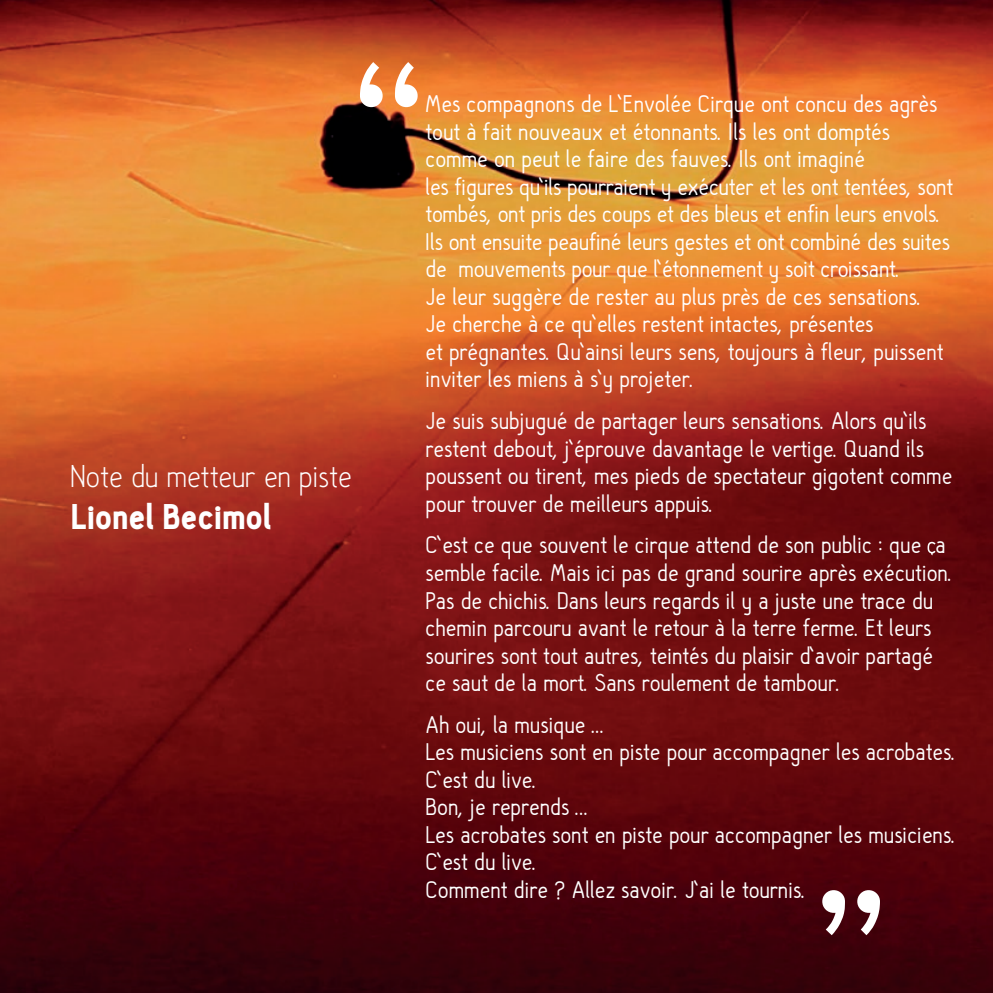
<style>
.page{position:relative;width:993px;height:993px;background:#fff}
.page>*{position:absolute;margin:0;border:0;box-sizing:border-box;transform-origin:0 0}
.t1{font:300 35px "Hallosans";color:#fff}
.t2{font:900 35px "Hallosans";color:#fff}
.t3{font:25px/27.5px "Hallo Sans";color:#fff}
</style>
<div class="page">
<img style="left:0;top:0;width:992px;height:992px">
<svg style="left:927px;top:541px;width:8px;height:14px"></svg>
<svg style="left:360px;top:62px;width:57px;height:45px"></svg>
<svg style="left:822px;top:889px;width:57px;height:45px"></svg>
<h1 class="t1" style="left:71px;top:457px;width:282px">Note du metteur en piste</h1>
<h1 class="t2" style="left:71px;top:497px;width:202px">Lionel Becimol</h1>
<p class="t3" style="left:425px;top:91px;width:529px">Mes compagnons de L’Envolée Cirque ont concu des agrès tout à fait nouveaux et étonnants. Ils les ont domptés comme on peut le faire des fauves. Ils ont imaginé<br>les figures qu’ils pourraient y exécuter et les ont tentées, sont tombés, ont pris des coups et des bleus et enfin leurs envols.<br>Ils ont ensuite peaufiné leurs gestes et ont combiné des suites de mouvements pour que l’étonnement y soit croissant.<br>Je leur suggère de rester au plus près de ces sensations.<br>Je cherche à ce qu’elles restent intactes, présentes<br>et prégnantes. Qu’ainsi leurs sens, toujours à fleur, puissent inviter les miens à s’y projeter.</p>
<p class="t3" style="left:425px;top:408px;width:528px">Je suis subjugué de partager leurs sensations. Alors qu’ils restent debout, j’éprouve davantage le vertige. Quand ils poussent ou tirent, mes pieds de spectateur gigotent comme pour trouver de meilleurs appuis.</p>
<p class="t3" style="left:425px;top:532px;width:528px">C’est ce que souvent le cirque attend de son public : que a semble facile. Mais ici pas de grand sourire après exécution.<br>Pas de chichis. Dans leurs regards il y a juste une trace du chemin parcouru avant le retour à la terre ferme. Et leurs sourires sont tout autres, teintés du plaisir d’avoir partagé ce saut de la mort. Sans roulement de tambour.</p>
<p class="t3" style="left:425px;top:711px;width:531px">Ah oui, la musique ...<br>Les musiciens sont en piste pour accompagner les acrobates.<br>C’est du live.<br>Bon, je reprends ...<br>Les acrobates sont en piste pour accompagner les musiciens.<br>C’est du live.<br>Comment dire ? Allez savoir. J’ai le tournis.</p>
</div>
